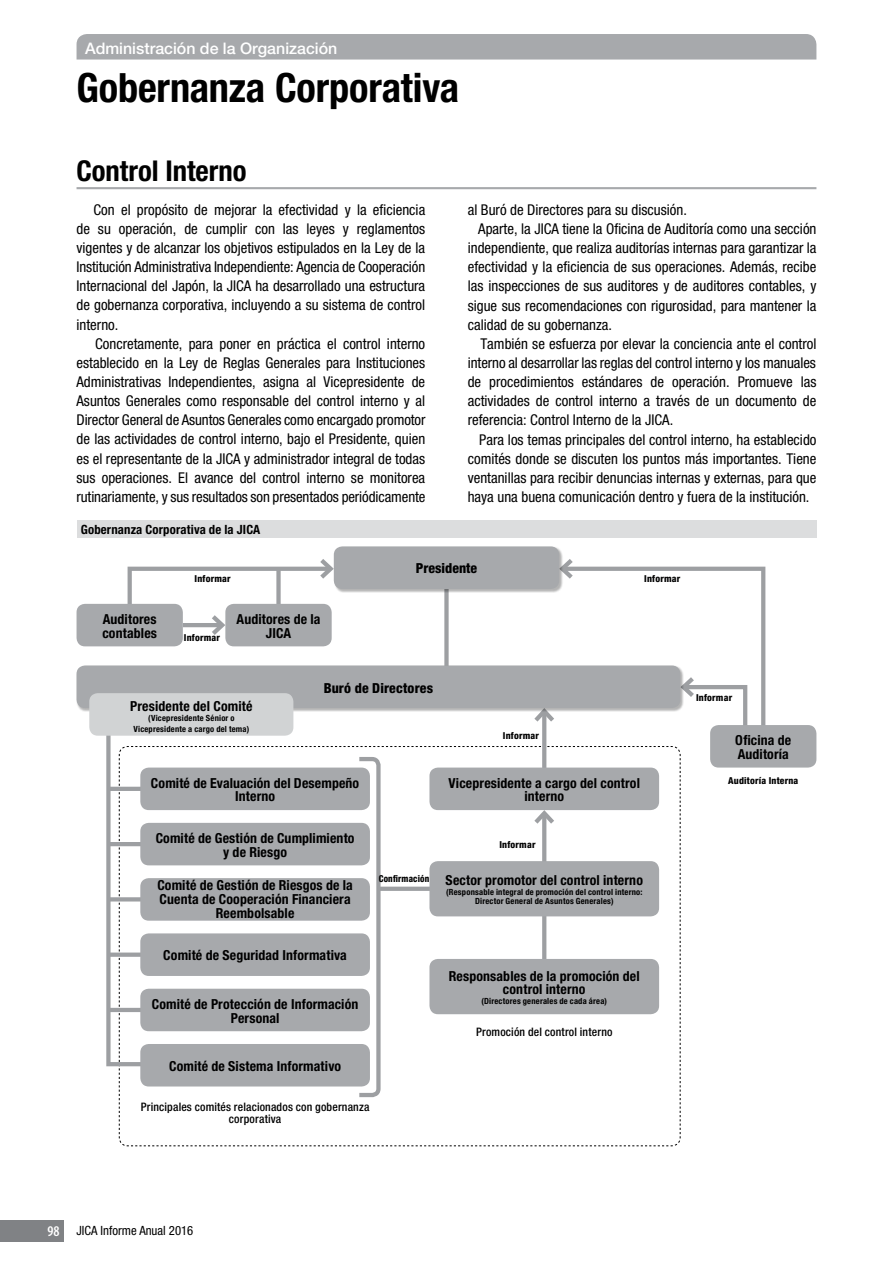
<style>
.page{position:relative;width:893px;height:1263px;background:#fff}
.page>*{position:absolute;margin:0;border:0;box-sizing:border-box;transform-origin:0 0}
.t1{font:700 condensed 40.35px "Helvetica Neue LT Std";letter-spacing:-.005em;color:#000}
.t2{font:700 condensed 28.65px "Helvetica Neue LT Std";color:#000}
.t3{font:500 15.9px "Helvetica Neue LT Std";color:#fff}
.t4{font:condensed 14.85px/19.2px "Helvetica Neue LT Std";color:#000;text-align:justify}
.t5{font:700 condensed 13.8px/13.8px "Helvetica Neue LT Std";letter-spacing:.01em;color:#000;text-align:center}
.t6{font:800 condensed 13.8px "Helvetica Neue LT Std";letter-spacing:.005em;color:#000}
.t7{font:700 condensed 12.75px "Helvetica Neue LT Std";letter-spacing:.01em;color:#000}
.t8{font:condensed 12.75px "Helvetica Neue LT Std";color:#000}
.t9{font:500 condensed 11.7px/11.7px "Helvetica Neue LT Std";letter-spacing:.015em;color:#000;text-align:center}
.t10{font:800 condensed 9.6px "Helvetica Neue LT Std";letter-spacing:.02em;color:#000}
.t11{font:800 condensed 9.6px "Helvetica Neue LT Std";letter-spacing:.02em;color:#000;scale:.92 1}
.t12{font:700 condensed 8.55px/10.6px "Helvetica Neue LT Std";letter-spacing:.025em;color:#000;text-align:center}
.s1{font-family:"Myriad Pro";font-weight:600;font-size:14.85px;color:#fff}
</style>
<div class="page">
<svg style="left:104px;top:554px;width:663px;height:592px"></svg>
<hr style="left:379px;top:887px;width:63px;height:4px;background:#9d9fa2">
<div style="left:334px;top:546px;width:229px;height:47px;background:#000;opacity:.3"></div>
<div style="left:334px;top:546px;width:225px;height:43px;background:#a7a9ac;border-radius:9px"></div>
<div style="left:77px;top:604px;width:106px;height:42px;background:#a7a9ac;border-radius:9px"></div>
<div style="left:225px;top:604px;width:107px;height:42px;background:#a7a9ac;border-radius:9px"></div>
<div style="left:77px;top:666px;width:607px;height:46px;background:#000;opacity:.3"></div>
<div style="left:77px;top:665px;width:603px;height:43px;background:#a7a9ac;border-radius:9px"></div>
<div style="left:89px;top:693px;width:204px;height:43px;background:#d1d3d4;border-radius:9px"></div>
<div style="left:140px;top:767px;width:230px;height:43px;background:#a7a9ac;border-radius:9px"></div>
<div style="left:140px;top:823px;width:230px;height:42px;background:#a7a9ac;border-radius:9px"></div>
<div style="left:140px;top:878px;width:230px;height:43px;background:#a7a9ac;border-radius:9px"></div>
<div style="left:140px;top:933px;width:230px;height:43px;background:#a7a9ac;border-radius:9px"></div>
<div style="left:140px;top:989px;width:230px;height:42px;background:#a7a9ac;border-radius:9px"></div>
<div style="left:140px;top:1044px;width:230px;height:42px;background:#a7a9ac;border-radius:9px"></div>
<div style="left:429px;top:767px;width:230px;height:43px;background:#a7a9ac;border-radius:9px"></div>
<div style="left:429px;top:861px;width:230px;height:55px;background:#a7a9ac;border-radius:9px"></div>
<div style="left:429px;top:959px;width:230px;height:55px;background:#a7a9ac;border-radius:9px"></div>
<div style="left:710px;top:725px;width:106px;height:42px;background:#a7a9ac;border-radius:9px"></div>
<div style="left:77px;top:34px;width:739px;height:26px;background:#a7a9ac"></div>
<hr style="left:77px;top:187px;width:739px;height:2px;background:#a7a9ac">
<div style="left:77px;top:521px;width:739px;height:17px;background:#dcddde"></div>
<div style="left:0;top:1220px;width:64px;height:22px;background:#808285"></div>
<p class="t3" style="left:85px;top:39px;width:254px">Administración de la Organización</p>
<h1 class="t1" style="left:77px;top:63px;width:384px">Gobernanza Corporativa</h1>
<h2 class="t2" style="left:77px;top:154px;width:171px">Control Interno</h2>
<p class="t4" style="left:77px;top:200px;width:350px;text-indent:17px">Con el propósito de mejorar la efectividad y la eficiencia de su operación, de cumplir con las leyes y reglamentos vigentes y de alcanzar los objetivos estipulados en la Ley de la Institución Administrativa Independiente: Agencia de Cooperación Internacional del Japón, la JICA ha desarrollado una estructura de gobernanza corporativa, incluyendo a su sistema de control interno.</p>
<p class="t4" style="left:77px;top:334px;width:350px;text-indent:19px">Concretamente, para poner en práctica el control interno establecido en la Ley de Reglas Generales para Instituciones Administrativas Independientes, asigna al Vicepresidente de Asuntos Generales como responsable del control interno y al Director General de Asuntos Generales como encargado promotor de las actividades de control interno, bajo el Presidente, quien es el representante de la JICA y administrador integral de todas sus operaciones. El avance del control interno se monitorea rutinariamente, y sus resultados son presentados periódicamente</p>
<p class="t7" style="left:81px;top:521px;width:181px">Gobernanza Corporativa de la JICA</p>
<p class="t4" style="left:468px;top:200px;width:221px">al Buró de Directores para su discusión.</p>
<p class="t4" style="left:478px;top:219px;width:340px">Aparte, la JICA tiene la Oficina de Auditoría como una sección</p>
<p class="t4" style="left:468px;top:238px;width:350px">independiente, que realiza auditorías internas para garantizar la</p>
<p class="t4" style="left:468px;top:257px;width:350px">efectividad y la eficiencia de sus operaciones. Además, recibe</p>
<p class="t4" style="left:468px;top:276px;width:350px">las inspecciones de sus auditores y de auditores contables, y</p>
<p class="t4" style="left:468px;top:296px;width:350px">sigue sus recomendaciones con rigurosidad, para mantener la</p>
<p class="t4" style="left:468px;top:315px;width:146px">calidad de su gobernanza.</p>
<p class="t4" style="left:480px;top:334px;width:338px">También se esfuerza por elevar la conciencia ante el control</p>
<p class="t4" style="left:468px;top:353px;width:350px">interno al desarrollar las reglas del control interno y los manuales</p>
<p class="t4" style="left:468px;top:372px;width:350px">de procedimientos estándares de operación. Promueve las</p>
<p class="t4" style="left:468px;top:391px;width:350px">actividades de control interno a través de un documento de</p>
<p class="t4" style="left:468px;top:410px;width:207px">referencia: Control Interno de la JICA.</p>
<p class="t4" style="left:479px;top:429px;width:339px">Para los temas principales del control interno, ha establecido</p>
<p class="t4" style="left:468px;top:449px;width:350px">comités donde se discuten los puntos más importantes. Tiene</p>
<p class="t4" style="left:468px;top:468px;width:350px">ventanillas para recibir denuncias internas y externas, para que</p>
<p class="t4" style="left:468px;top:487px;width:343px">haya una buena comunicación dentro y fuera de la institución.</p>
<p class="t6" style="left:416px;top:560px;width:63px">Presidente</p>
<p class="t10" style="left:195px;top:573px;width:38px">Informar</p>
<p class="t10" style="left:644px;top:573px;width:38px">Informar</p>
<p class="t5" style="left:102px;top:612px;width:56px;text-align:left">Auditores contables</p>
<p class="t5" style="left:237px;top:612px;width:85px">Auditores de la<br>JICA</p>
<p class="t10" style="left:184px;top:631px;width:38px">Informar</p>
<p class="t5" style="left:130px;top:699px;width:124px">Presidente del Comité</p>
<p class="t12" style="left:133px;top:713px;width:117px">(Vicepresidente Sénior o<br>Vicepresidente a cargo del tema)</p>
<p class="t6" style="left:324px;top:679px;width:111px">Buró de Directores</p>
<p class="t10" style="left:503px;top:729px;width:38px">Informar</p>
<p class="t5" style="left:151px;top:776px;width:210px">Comité de Evaluación del Desempeño<br>Interno</p>
<p class="t5" style="left:156px;top:831px;width:200px">Comité de Gestión de Cumplimiento y de Riesgo</p>
<p class="t5" style="left:157px;top:878px;width:197px">Comité de Gestión de Riesgos de la<br>Cuenta de Cooperación Financiera<br>Reembolsable</p>
<p class="t5" style="left:163px;top:948px;width:185px">Comité de Seguridad Informativa</p>
<p class="t5" style="left:152px;top:997px;width:208px">Comité de Protección de Información<br>Personal</p>
<p class="t5" style="left:169px;top:1059px;width:174px">Comité de Sistema Informativo</p>
<p class="t9" style="left:141px;top:1101px;width:230px">Principales comités relacionados con gobernanza corporativa</p>
<p class="t11" style="left:379px;top:873px;width:57px">Confirmación</p>
<p class="t5" style="left:449px;top:776px;width:193px">Vicepresidente a cargo del control interno</p>
<p class="t10" style="left:499px;top:838px;width:38px">Informar</p>
<p class="t5" style="left:446px;top:873px;width:199px">Sector promotor del control interno</p>
<p class="t12" style="left:446px;top:886px;width:198px;line-height:9.6px">(Responsable integral de promoción del control interno:<br>Director General de Asuntos Generales)</p>
<p class="t5" style="left:449px;top:969px;width:192px">Responsables de la promoción del control interno</p>
<p class="t12" style="left:482px;top:995px;width:127px">(Directores generales de cada área)</p>
<p class="t9" style="left:476px;top:1026px;width:138px">Promoción del control interno</p>
<p class="t8" style="left:47px;top:1223px;width:147px"><span class="s1">98</span> JICA Informe Anual 2016</p>
<p class="t10" style="left:696px;top:691px;width:38px">Informar</p>
<p class="t5" style="left:735px;top:733px;width:57px;text-align:left">Oficina de<br>Auditoría</p>
<p class="t10" style="left:728px;top:775px;width:72px">Auditoría Interna</p>
</div>
